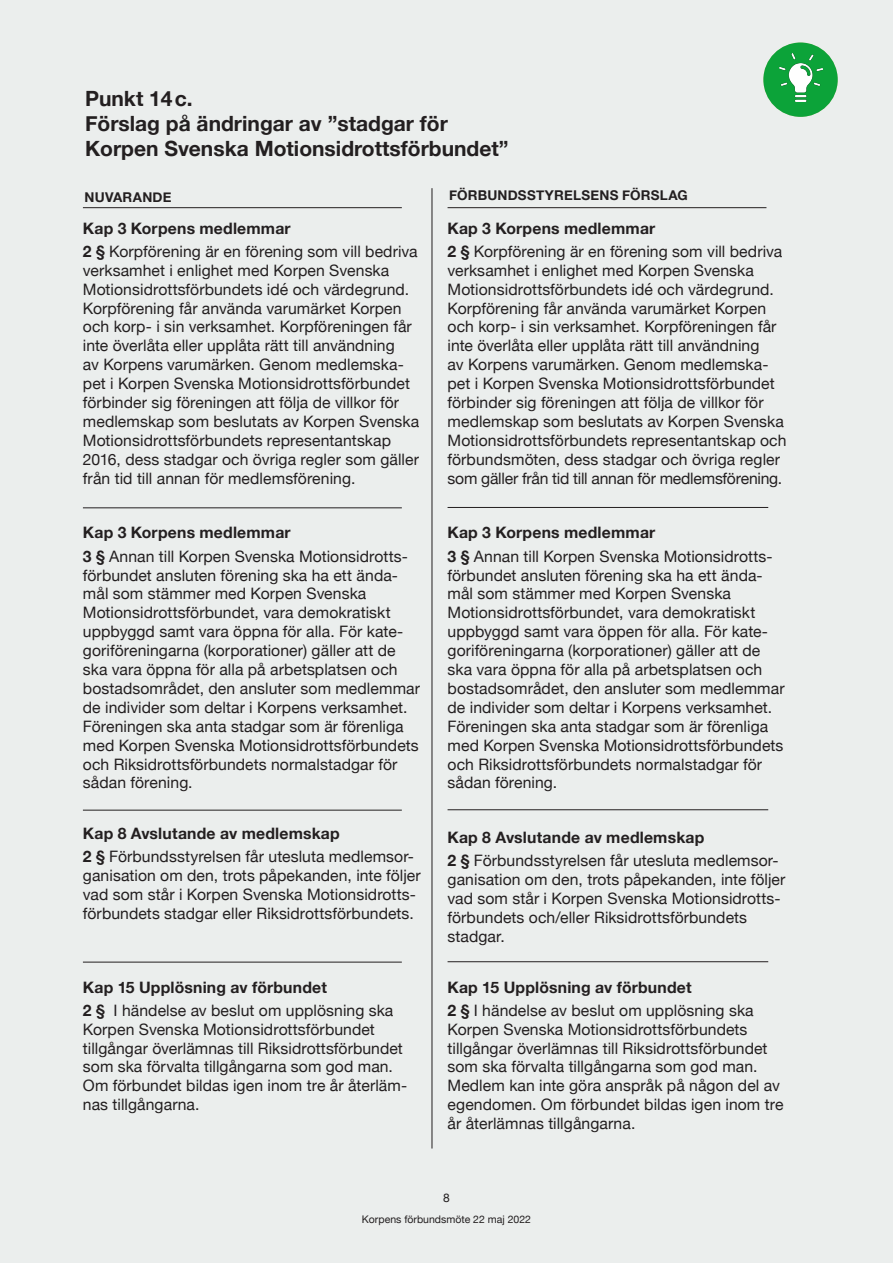
<style>
.page{position:relative;width:893px;height:1263px;background:#ebeeed}
.page>*{position:absolute;margin:0;border:0;box-sizing:border-box;transform-origin:0 0}
.t1{font:700 21px "Helvetica Neue";color:#231f20}
.t2{font:15.75px/18.9px "Helvetica Neue";letter-spacing:.005em;color:#231f20}
.t3{font:700 15.75px "Helvetica Neue";letter-spacing:.01em;color:#231f20}
.t4{font:700 13.5px "Helvetica Neue";letter-spacing:.015em;color:#231f20}
.t5{font:12px "Helvetica Neue";color:#231f20}
.t6{font:10.5px "Helvetica Neue";color:#231f20}
.s1{font-weight:700}
</style>
<div class="page">
<hr style="left:432px;top:188px;width:1px;height:960px;background:#231f20">
<hr style="left:83px;top:207px;width:319px;height:1px;background:#231f20">
<hr style="left:448px;top:207px;width:318px;height:1px;background:#231f20">
<hr style="left:83px;top:507px;width:319px;height:1px;background:#231f20">
<hr style="left:448px;top:507px;width:320px;height:1px;background:#231f20">
<hr style="left:83px;top:810px;width:319px;height:1px;background:#231f20">
<hr style="left:448px;top:809px;width:320px;height:1px;background:#231f20">
<hr style="left:83px;top:962px;width:319px;height:1px;background:#231f20">
<hr style="left:448px;top:961px;width:320px;height:1px;background:#231f20">
<svg style="left:763px;top:43px;width:75px;height:74px"></svg>
<img style="left:779px;top:53px;width:44px;height:48px">
<p class="t1" style="left:85px;top:82px;width:109px">Punkt 14c.</p>
<p class="t1" style="left:85px;top:107px;width:364px">Förslag på ändringar av ”stadgar för</p>
<p class="t1" style="left:85px;top:132px;width:425px">Korpen Svenska Motionsidrottsförbundet”</p>
<p class="t4" style="left:85px;top:187px;width:88px">NUVARANDE</p>
<p class="t4" style="left:449px;top:185px;width:240px">FÖRBUNDSSTYRELSENS FÖRSLAG</p>
<p class="t3" style="left:83px;top:216px;width:209px">Kap 3 Korpens medlemmar</p>
<p class="t2" style="left:83px;top:243px;width:338px"><span class="s1">2 §</span> Korpförening är en förening som vill bedriva verksamhet i enlighet med Korpen Svenska Motionsidrottsförbundets idé och värdegrund.<br>Korpförening får använda varumärket Korpen och korp- i sin verksamhet. Korpföreningen får inte överlåta eller upplåta rätt till användning<br>av Korpens varumärken. Genom medlemska&shy;pet i Korpen Svenska Motionsidrottsförbundet förbinder sig föreningen att följa de villkor för medlemskap som beslutats av Korpen Svenska Motionsidrottsförbundets representantskap 2016, dess stadgar och övriga regler som gäller från tid till annan för medlemsförening.</p>
<p class="t3" style="left:83px;top:520px;width:209px">Kap 3 Korpens medlemmar</p>
<p class="t2" style="left:83px;top:547px;width:339px"><span class="s1">3 §</span> Annan till Korpen Svenska Motionsidrotts&shy;förbundet ansluten förening ska ha ett ända&shy;mål som stämmer med Korpen Svenska Motionsidrottsförbundet, vara demokratiskt uppbyggd samt vara öppna för alla. För kate&shy;goriföreningarna (korporationer) gäller att de ska vara öppna för alla på arbetsplatsen och bostadsområdet, den ansluter som medlemmar de individer som deltar i Korpens verksamhet.<br>Föreningen ska anta stadgar som är förenliga med Korpen Svenska Motionsidrottsförbundets och Riksidrottsförbundets normalstadgar för sådan förening.</p>
<p class="t3" style="left:83px;top:821px;width:258px">Kap 8 Avslutande av medlemskap</p>
<p class="t2" style="left:83px;top:848px;width:339px"><span class="s1">2 §</span> Förbundsstyrelsen får utesluta medlemsor&shy;ganisation om den, trots påpekanden, inte följer vad som står i Korpen Svenska Motionsidrotts&shy;förbundets stadgar eller Riksidrottsförbundets.</p>
<p class="t3" style="left:83px;top:974px;width:246px">Kap 15 Upplösning av förbundet</p>
<p class="t2" style="left:83px;top:1001px;width:326px"><span class="s1">2 §</span> I händelse av beslut om upplösning ska Korpen Svenska Motionsidrottsförbundet tillgångar överlämnas till Riksidrottsförbundet som ska förvalta tillgångarna som god man.<br>Om förbundet bildas igen inom tre år återläm&shy;nas tillgångarna.</p>
<p class="t3" style="left:448px;top:216px;width:209px">Kap 3 Korpens medlemmar</p>
<p class="t2" style="left:448px;top:243px;width:340px"><span class="s1">2 §</span> Korpförening är en förening som vill bedriva verksamhet i enlighet med Korpen Svenska Motionsidrottsförbundets idé och värdegrund.<br>Korpförening får använda varumärket Korpen och korp- i sin verksamhet. Korpföreningen får inte överlåta eller upplåta rätt till användning<br>av Korpens varumärken. Genom medlemska&shy;pet i Korpen Svenska Motionsidrottsförbundet förbinder sig föreningen att följa de villkor för medlemskap som beslutats av Korpen Svenska Motionsidrottsförbundets representantskap och förbundsmöten, dess stadgar och övriga regler som gäller från tid till annan för medlemsförening.</p>
<p class="t3" style="left:448px;top:520px;width:209px">Kap 3 Korpens medlemmar</p>
<p class="t2" style="left:448px;top:547px;width:339px"><span class="s1">3 §</span> Annan till Korpen Svenska Motionsidrotts&shy;förbundet ansluten förening ska ha ett ända&shy;mål som stämmer med Korpen Svenska Motionsidrottsförbundet, vara demokratiskt uppbyggd samt vara öppen för alla. För kate&shy;goriföreningarna (korporationer) gäller att de ska vara öppna för alla på arbetsplatsen och bostadsområdet, den ansluter som medlemmar de individer som deltar i Korpens verksamhet.<br>Föreningen ska anta stadgar som är förenliga med Korpen Svenska Motionsidrottsförbundets och Riksidrottsförbundets normalstadgar för sådan förening.</p>
<p class="t3" style="left:448px;top:825px;width:258px">Kap 8 Avslutande av medlemskap</p>
<p class="t2" style="left:448px;top:852px;width:339px"><span class="s1">2 §</span> Förbundsstyrelsen får utesluta medlemsor&shy;ganisation om den, trots påpekanden, inte följer vad som står i Korpen Svenska Motionsidrotts&shy;förbundets och/eller Riksidrottsförbundets stadgar.</p>
<p class="t3" style="left:448px;top:974px;width:246px">Kap 15 Upplösning av förbundet</p>
<p class="t2" style="left:448px;top:1001px;width:337px"><span class="s1">2 §</span> I händelse av beslut om upplösning ska Korpen Svenska Motionsidrottsförbundets tillgångar överlämnas till Riksidrottsförbundet som ska förvalta tillgångarna som god man.<br>Medlem kan inte göra anspråk på någon del av egendomen. Om förbundet bildas igen inom tre år återlämnas tillgångarna.</p>
<p class="t5" style="left:443px;top:1189px;width:8px">8</p>
<p class="t6" style="left:362px;top:1212px;width:171px">Korpens förbundsmöte 22 maj 2022</p>
</div>
